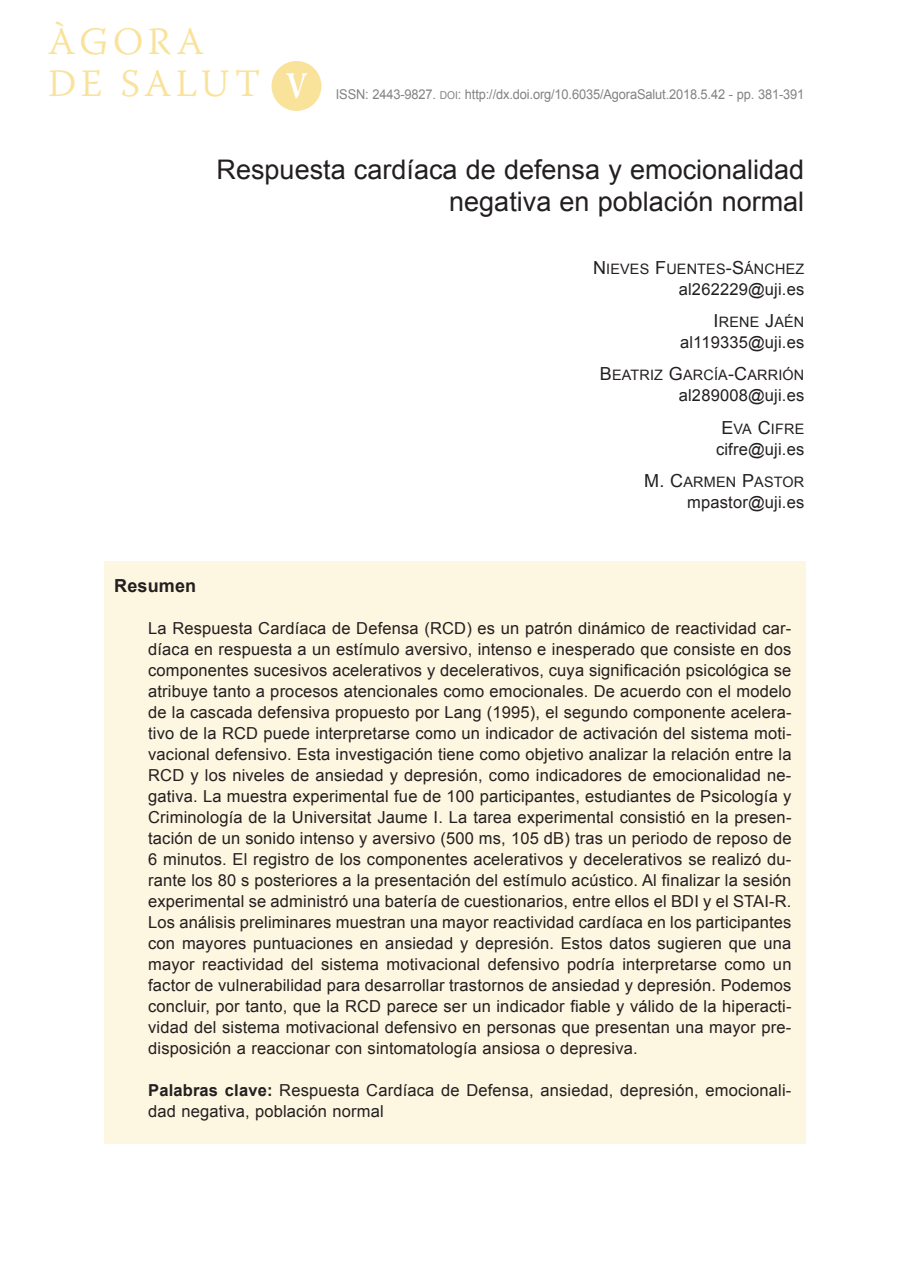
<style>
.page{position:relative;width:910px;height:1280px;background:#fff}
.page>*{position:absolute;margin:0;border:0;box-sizing:border-box;transform-origin:0 0}
.t1{font:300 38.7px/42.6px "Warnock Pro";letter-spacing:.11em;color:#f9e299}
.t2{font:27px/32.4px "Arial";color:#231f20;text-align:right}
.t3{font:700 18px "Arial";color:#231f20}
.t4{font:16.5px/21px "Arial";letter-spacing:.01em;color:#231f20;text-align:justify}
.t5{font:14.4px "Arial MT SC800";letter-spacing:.01em;color:#231f20}
.t6{font:13.5px "Arial";letter-spacing:-.01em;color:#808285;scale:.95 1}
.s1{font-weight:700;font-size:37.5px;color:#fff}
.s2{font-family:"Arial MT SC800"}
.s3{font-family:"Arial MT SC800";font-size:10.8px}
.s4{font-size:18px}
.s5{font-weight:700}
</style>
<div class="page">
<div style="left:272px;top:61px;width:49px;height:50px;background:#f9e299;border-radius:50%"></div>
<div style="left:104px;top:561px;width:702px;height:583px;background:#fdf6e0"></div>
<h1 class="t1" style="left:48px;top:19px;width:260px">ÀGORA<br>DE SALUT <span class="s1">V</span></h1>
<p class="t6" style="left:336px;top:85px;width:495px">ISSN: 2443-9827<span class="s2">.</span> <span class="s3">DOI</span><span class="s2">:</span> http://dx.doi.org/10.6035/AgoraSalut.2018.5.42 - pp. 381-391</p>
<h2 class="t2" style="left:217px;top:153px;width:589px">Respuesta cardíaca de defensa y emocionalidad negativa en población normal</h2>
<p class="t5" style="left:593px;top:259px;width:213px"><span class="s4">N</span>IEVES <span class="s4">F</span> UENTES<span class="s4">-S</span>ÁN CHEZ</p>
<p class="t4" style="left:679px;top:279px;width:127px">al262229@uji.es</p>
<p class="t5" style="left:714px;top:313px;width:90px"><span class="s4">I</span> REN E <span class="s4">J</span>AÉN</p>
<p class="t4" style="left:680px;top:332px;width:126px">al119335@uji.es</p>
<p class="t5" style="left:600px;top:366px;width:204px"><span class="s4">B</span>EATRIZ <span class="s4">G</span>ARCÍA<span class="s4">-C</span>ARRIÓN</p>
<p class="t4" style="left:679px;top:385px;width:127px">al289008@uji.es</p>
<p class="t5" style="left:721px;top:419px;width:84px"><span class="s4">E</span>VA <span class="s4">C</span>IFRE</p>
<p class="t4" style="left:716px;top:439px;width:90px">cifre@uji.es</p>
<p class="t5" style="left:644px;top:472px;width:162px"><span class="s4">M. C</span>ARMEN <span class="s4">P</span>ASTOR</p>
<p class="t4" style="left:687px;top:492px;width:119px">mpastor@uji.es</p>
<p class="t3" style="left:114px;top:574px;width:84px">Resumen</p>
<p class="t4" style="left:148px;top:618px;width:645px">La Respuesta Cardíaca de Defensa (RCD) es un patrón dinámico de reactividad car&shy;díaca en respuesta a un estímulo aversivo, intenso e inesperado que consiste en dos componentes sucesivos acelerativos y decelerativos, cuya significación psicológica se atribuye tanto a procesos atencionales como emocionales. De acuerdo con el modelo de la cascada defensiva propuesto por Lang (1995), el segundo componente acelera&shy;tivo de la RCD puede interpretarse como un indicador de activación del sistema moti&shy;vacional defensivo. Esta investigación tiene como objetivo analizar la relación entre la RCD y los niveles de ansiedad y depresión, como indicadores de emocionalidad ne&shy;gativa. La muestra experimental fue de 100 participantes, estudiantes de Psicología y Criminología de la Universitat Jaume I. La tarea experimental consistió en la presen&shy;tación de un sonido intenso y aversivo (500 ms, 105 dB) tras un periodo de reposo de 6 minutos. El registro de los componentes acelerativos y decelerativos se realizó du&shy;rante los 80 s posteriores a la presentación del estímulo acústico. Al finalizar la sesión experimental se administró una batería de cuestionarios, entre ellos el BDI y el STAI-R.<br>Los análisis preliminares muestran una mayor reactividad cardíaca en los participantes con mayores puntuaciones en ansiedad y depresión. Estos datos sugieren que una mayor reactividad del sistema motivacional defensivo podría interpretarse como un factor de vulnerabilidad para desarrollar trastornos de ansiedad y depresión. Podemos concluir, por tanto, que la RCD parece ser un indicador fiable y válido de la hiperacti&shy;vidad del sistema motivacional defensivo en personas que presentan una mayor pre&shy;disposición a reaccionar con sintomatología ansiosa o depresiva.</p>
<p class="t4" style="left:148px;top:1080px;width:645px"><span class="s5">Palabras clave:</span> Respuesta Cardíaca de Defensa, ansiedad, depresión, emocionali&shy;dad negativa, población normal</p>
</div>
